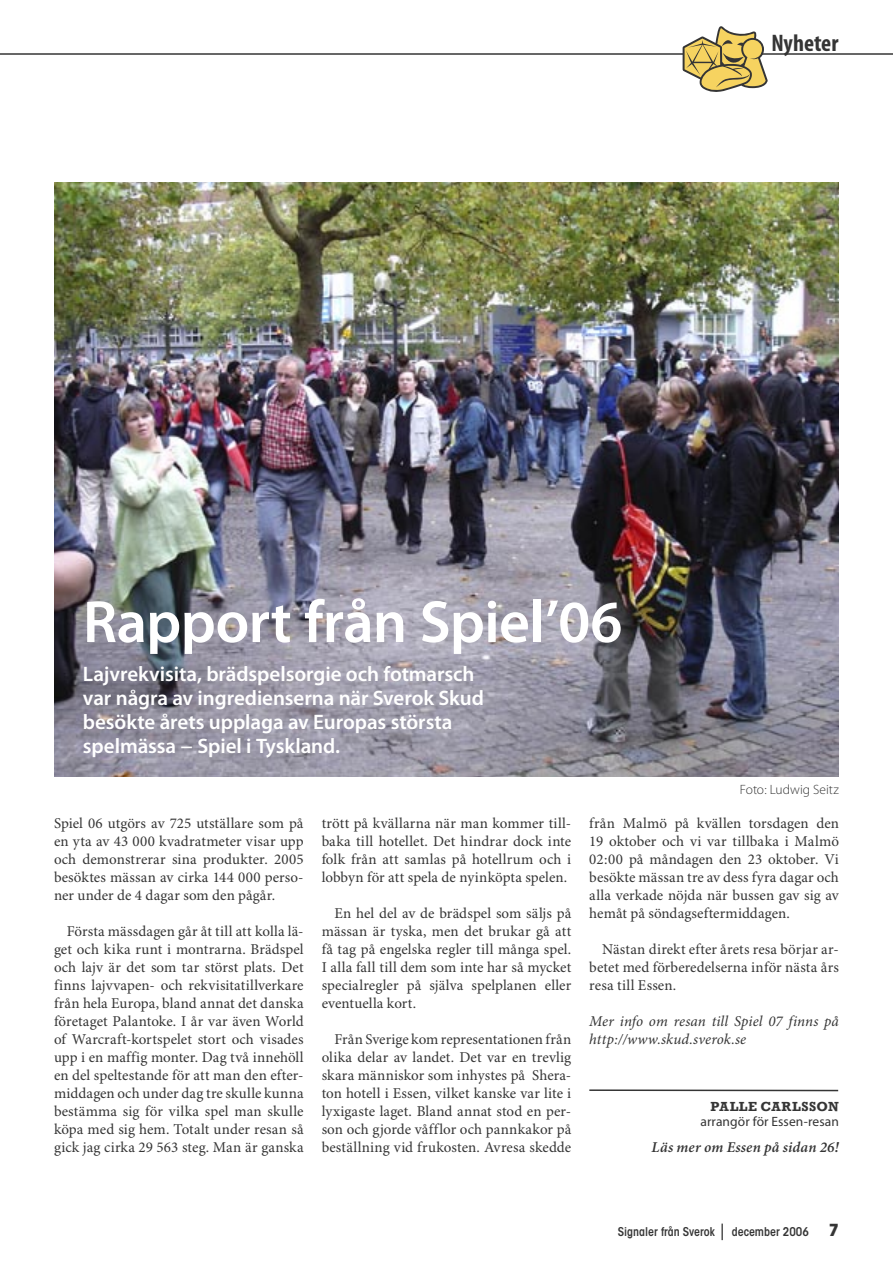
<style>
.page{position:relative;width:893px;height:1263px;background:#fff}
.page>*{position:absolute;margin:0;border:0;box-sizing:border-box;transform-origin:0 0}
.t1{font:600 60px "Myriad Pro";letter-spacing:-.01em;color:#fff}
.t2{font:700 condensed 24px "Myriad Pro";color:#353535}
.t3{font:600 21px/24px "Myriad Pro";letter-spacing:-.005em;color:#fff}
.t4{font:15px/18px "Minion Pro";letter-spacing:.005em;color:#353535;text-align:justify}
.t5{font:italic 15px/18px "Minion Pro";letter-spacing:.005em;color:#353535}
.t6{font:italic 600 15px "Minion Pro";letter-spacing:.01em;color:#353535}
.t7{font:13.5px "Myriad Pro";letter-spacing:.01em;color:#353535}
.t8{font:300 13.5px "Myriad Pro";letter-spacing:.005em;color:#353535}
.t9{font:700 13.5px "Rockwell";letter-spacing:.04em;color:#353535}
.t10{font:600 condensed 12px "ITC Avant Garde Std";color:#353535}
.s1{font-weight:400;font-stretch:normal;font-size:16.5px}
.s2{font-weight:700;font-stretch:normal;font-size:16.5px}
</style>
<div class="page">
<img style="left:54px;top:183px;width:785px;height:593px">
<hr style="left:0;top:53px;width:893px;height:2px;background:#353535">
<svg style="left:683px;top:26px;width:85px;height:66px"></svg>
<hr style="left:589px;top:1089px;width:249px;height:2px;background:#353535">
<h2 class="t2" style="left:771px;top:30px;width:69px">Nyheter</h2>
<h1 class="t1" style="left:83px;top:589px;width:541px">Rapport från Spiel’06</h1>
<h3 class="t3" style="left:83px;top:663px;width:403px">Lajvrekvisita, brädspelsorgie och fotmarsch var några av ingredienserna när Sverok Skud besökte årets upplaga av Europas största spelmässa − Spiel i Tyskland.</h3>
<p class="t8" style="left:740px;top:782px;width:101px">Foto: Ludwig Seitz</p>
<p class="t4" style="left:54px;top:815px;width:251px">Spiel 06 utgörs av 725 utställare som på en yta av 43 000 kvadratmeter visar upp och demonstrerar sina produkter. 2005 besöktes mässan av cirka 144 000 perso&shy;ner under de 4 dagar som den pågår.</p>
<p class="t4" style="left:54px;top:923px;width:251px;text-indent:13px">Första mässdagen går åt till att kolla lä&shy;get och kika runt i montrarna. Brädspel och lajv är det som tar störst plats. Det finns lajvvapen- och rekvisitatillverkare från hela Europa, bland annat det danska företaget Palantoke. I år var även World of Warcraft-kortspelet stort och visades upp i en maffig monter. Dag två innehöll en del speltestande för att man den efter&shy;middagen och under dag tre skulle kunna bestämma sig för vilka spel man skulle köpa med sig hem. Totalt under resan så gick jag cirka 29 563 steg. Man är ganska</p>
<p class="t4" style="left:322px;top:815px;width:251px">trött på kvällarna när man kommer till&shy;baka till hotellet. Det hindrar dock inte folk från att samlas på hotellrum och i lobbyn för att spela de nyinköpta spelen.</p>
<p class="t4" style="left:322px;top:905px;width:251px;text-indent:13px">En hel del av de brädspel som säljs på mässan är tyska, men det brukar gå att få tag på engelska regler till många spel.<br>I alla fall till dem som inte har så mycket specialregler på själva spelplanen eller eventuella kort.</p>
<p class="t4" style="left:322px;top:1031px;width:251px;text-indent:13px">Från Sverige kom representationen från olika delar av landet. Det var en trevlig skara människor som inhystes på Shera&shy;ton hotell i Essen, vilket kanske var lite i lyxigaste laget. Bland annat stod en per&shy;son och gjorde våfflor och pannkakor på beställning vid frukosten. Avresa skedde</p>
<p class="t4" style="left:589px;top:815px;width:251px">från Malmö på kvällen torsdagen den 19 oktober och vi var tillbaka i Malmö 02:00 på måndagen den 23 oktober. Vi besökte mässan tre av dess fyra dagar och alla verkade nöjda när bussen gav sig av hemåt på söndagseftermiddagen.</p>
<p class="t4" style="left:589px;top:941px;width:251px;text-indent:13px">Nästan direkt efter årets resa börjar ar&shy;betet med förberedelserna inför nästa års resa till Essen.</p>
<p class="t5" style="left:589px;top:1013px;width:251px">Mer info om resan till Spiel 07 finns på http://www.skud.sverok.se</p>
<p class="t9" style="left:711px;top:1098px;width:130px">PALLE CARLSSON</p>
<p class="t7" style="left:700px;top:1114px;width:140px">arrangör för Essen-resan</p>
<p class="t6" style="left:652px;top:1138px;width:189px">Läs mer om Essen på sidan 26!</p>
<p class="t10" style="left:618px;top:1224px;width:223px">Signaler från Sverok <span class="s1">|</span> december 2006 <span class="s2">7</span></p>
</div>
